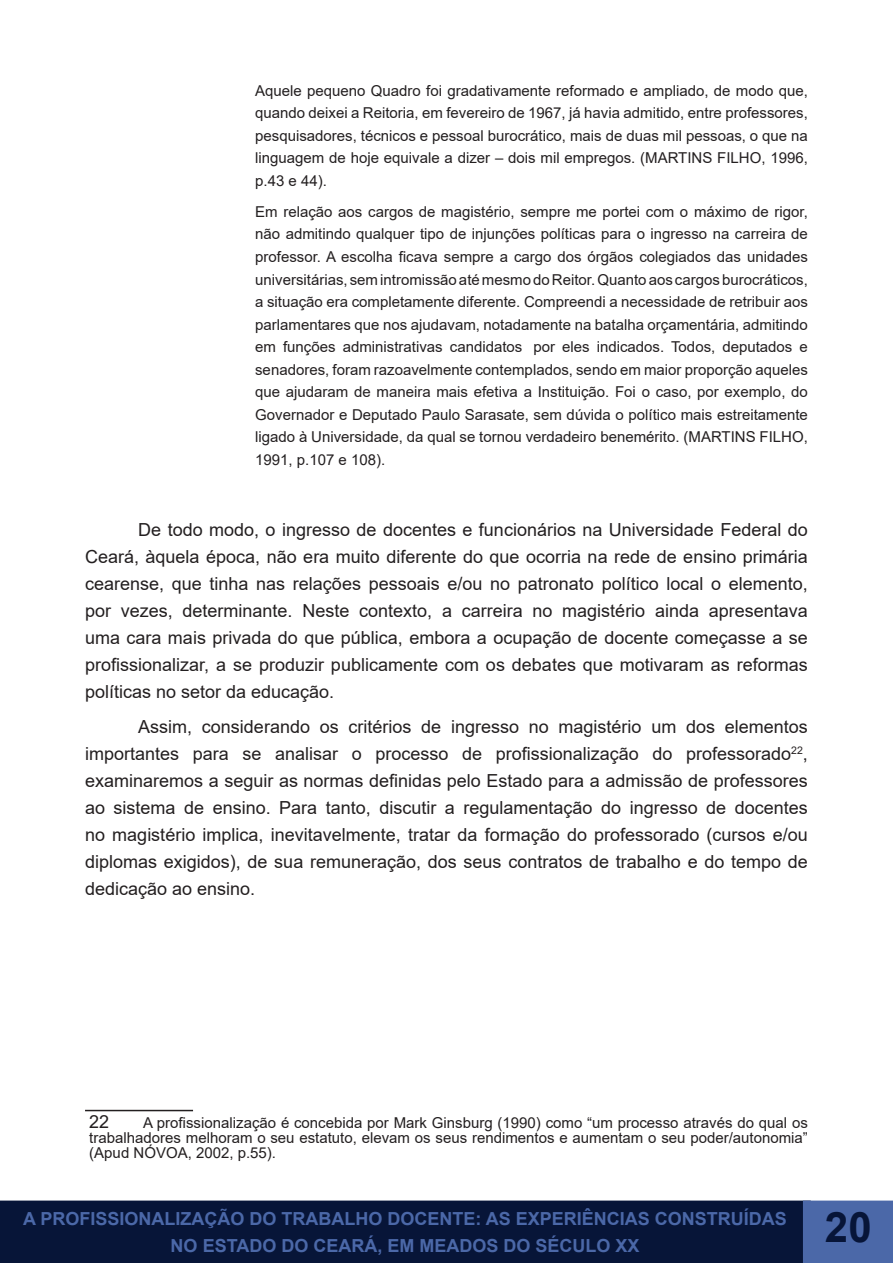
<style>
.page{position:relative;width:893px;height:1263px;background:#fff}
.page>*{position:absolute;margin:0;border:0;box-sizing:border-box;transform-origin:0 0}
.t1{font:700 42px "Arial";color:#071538}
.Text_body{font:18px/27px "Arial";color:#231f20;text-align:justify}
.t2{font:700 18px/27px "Arial";color:#4b68a8;text-align:center}
.t3{font:15px/22.5px "Arial";color:#231f20;text-align:justify}
</style>
<div class="page">
<div style="left:0;top:1200px;width:811px;height:63px;background:#071538;border:2px solid #071538"></div>
<div style="left:803px;top:1200px;width:90px;height:63px;background:#4b68a8;border:2px solid #4b68a8"></div>
<div style="left:10px;top:1212px;width:790px;height:49px;background:#071538"></div>
<hr style="left:85px;top:1110px;width:108px;height:1px;background:#231f20">
<p class="t3" style="left:255px;top:79px;width:554px">Aquele pequeno Quadro foi gradativamente reformado e ampliado, de modo que, quando deixei a Reitoria, em fevereiro de 1967, já havia admitido, entre professores, pesquisadores, técnicos e pessoal burocrático, mais de duas mil pessoas, o que na linguagem de hoje equivale a dizer – dois mil empregos. (MARTINS FILHO, 1996, p.43 e 44).</p>
<p class="t3" style="left:255px;top:200px;width:554px">Em relação aos cargos de magistério, sempre me portei com o máximo de rigor, não admitindo qualquer tipo de injunções políticas para o ingresso na carreira de professor. A escolha ficava sempre a cargo dos órgãos colegiados das unidades universitárias, sem intromissão até mesmo do Reitor. Quanto aos cargos burocráticos, a situação era completamente diferente. Compreendi a necessidade de retribuir aos parlamentares que nos ajudavam, notadamente na batalha orçamentária, admitindo em funções administrativas candidatos por eles indicados. Todos, deputados e senadores, foram razoavelmente contemplados, sendo em maior proporção aqueles que ajudaram de maneira mais efetiva a Instituição. Foi o caso, por exemplo, do Governador e Deputado Paulo Sarasate, sem dúvida o político mais estreitamente ligado à Universidade, da qual se tornou verdadeiro benemérito. (MARTINS FILHO, 1991, p.107 e 108).</p>
<p class="Text_body" style="left:85px;top:516px;width:724px;text-indent:53px">De todo modo, o ingresso de docentes e funcionários na Universidade Federal do Ceará, àquela época, não era muito diferente do que ocorria na rede de ensino primária cearense, que tinha nas relações pessoais e/ou no patronato político local o elemento, por vezes, determinante. Neste contexto, a carreira no magistério ainda apresentava uma cara mais privada do que pública, embora a ocupação de docente começasse a se profissionalizar, a se produzir publicamente com os debates que motivaram as reformas políticas no setor da educação.</p>
<p class="Text_body" style="left:85px;top:713px;width:724px;text-indent:53px">Assim, considerando os critérios de ingresso no magistério um dos elementos importantes para se analisar o processo de profissionalização do professorado<sup>22</sup>, examinaremos a seguir as normas definidas pelo Estado para a admissão de professores ao sistema de ensino. Para tanto, discutir a regulamentação do ingresso de docentes no magistério implica, inevitavelmente, tratar da formação do professorado (cursos e/ou diplomas exigidos), de sua remuneração, dos seus contratos de trabalho e do tempo de dedicação ao ensino.</p>
<p class="Text_body" style="left:89px;top:1108px;width:22px">22</p>
<p class="t3" style="left:89px;top:1115px;width:720px;line-height:14.7px;text-indent:54px">A profissionalização é concebida por Mark Ginsburg (1990) como “um processo através do qual os trabalhadores melhoram o seu estatuto, elevam os seus rendimentos e aumentam o seu poder/autonomia” (Apud NÓVOA, 2002, p.55).</p>
<p class="t2" style="left:23px;top:1205px;width:765px">A PROFISSIONALIZAÇÃO DO TRABALHO DOCENTE: AS EXPERIÊNCIAS CONSTRUÍDAS<br>NO ESTADO DO CEARÁ, EM MEADOS DO SÉCULO XX</p>
<h1 class="t1" style="left:825px;top:1198px;width:48px">20</h1>
</div>
